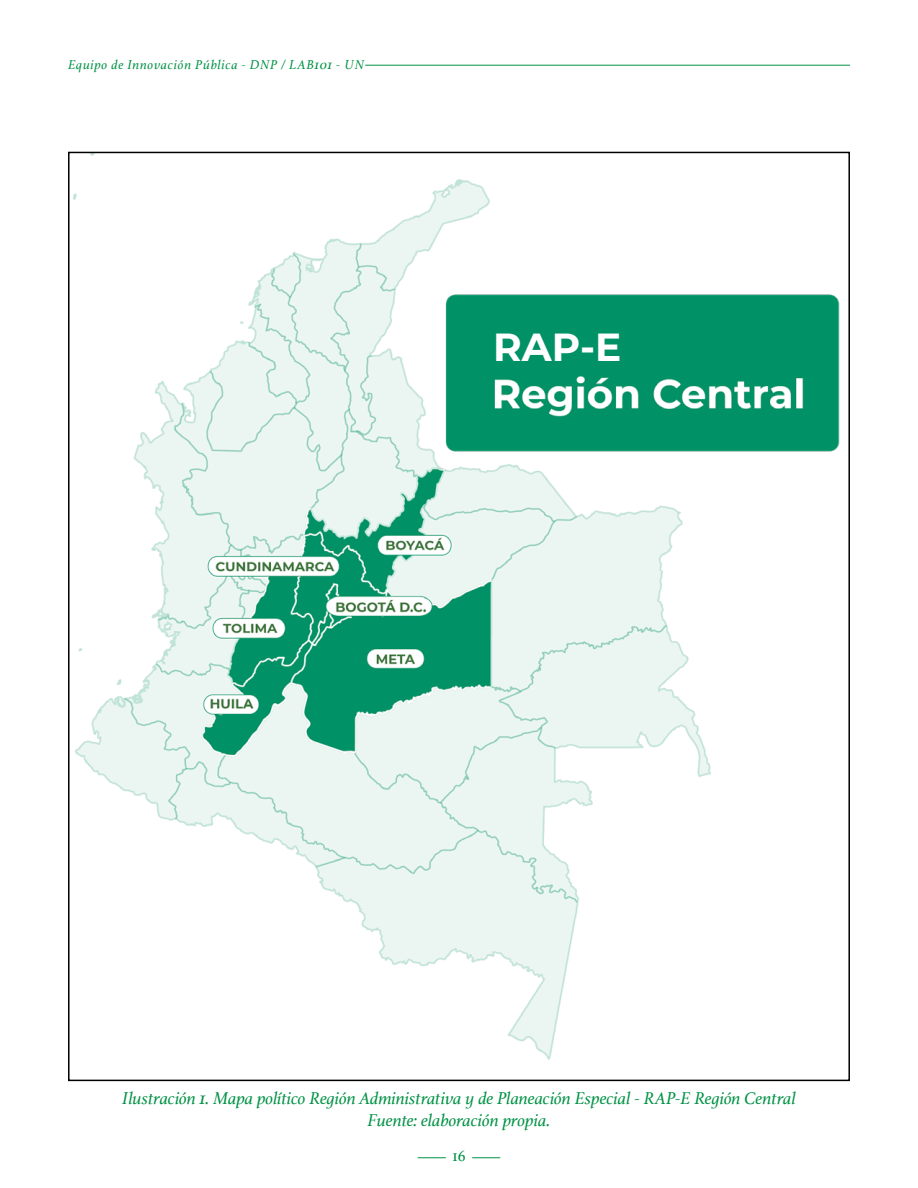
<style>
.page{position:relative;width:918px;height:1188px;background:#fff}
.page>*{position:absolute;margin:0;border:0;box-sizing:border-box;transform-origin:0 0}
.t1{font:700 39px "Montserrat";color:#fff}
.t2{font:italic 18px/22.5px "Athelas";letter-spacing:-.01em;color:#009245;text-align:center}
.t3{font:16.5px "Athelas";color:#009245}
.t4{font:italic 13.5px "Athelas";letter-spacing:.045em;color:#009245}
</style>
<div class="page">
<svg style="left:418px;top:1157px;width:28px;height:1px"></svg>
<svg style="left:472px;top:1157px;width:28px;height:1px"></svg>
<hr style="left:365px;top:65px;width:485px;height:1px;background:#009344">
<img style="left:73px;top:155px;width:767px;height:905px">
<div style="left:483px;top:316px;width:157px;height:54px;background:#009266"></div>
<p class="t4" style="left:68px;top:54px;width:298px">Equipo de Innovación Pública - DNP / LAB101 - UN</p>
<h1 class="t1" style="left:493px;top:319px;width:130px">RAP-E</h1>
<p class="t2" style="left:122px;top:1086px;width:675px">Ilustración 1. Mapa político Región Administrativa y de Planeación Especial - RAP-E Región Central<br>Fuente: elaboración propia.</p>
<p class="t3" style="left:452px;top:1143px;width:15px">16</p>
</div>
